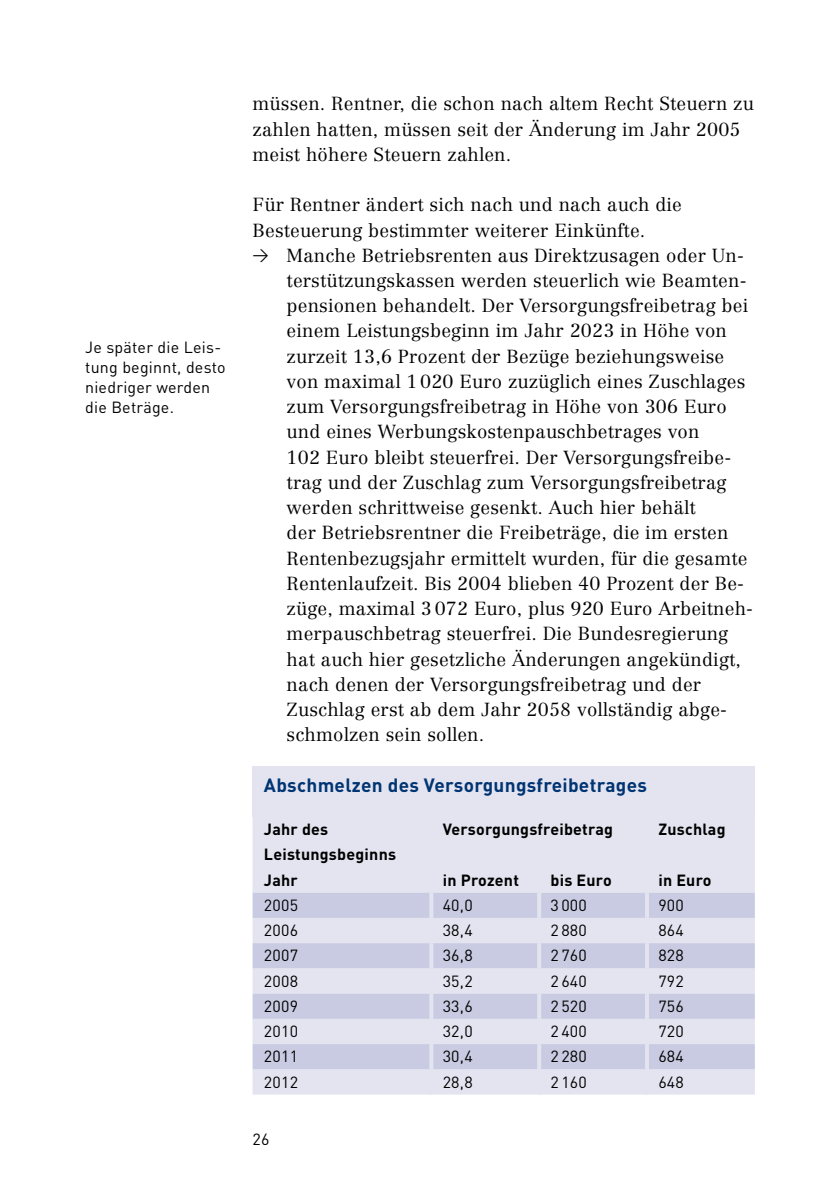
<style>
.page{position:relative;width:840px;height:1191px;background:#fff}
.page>*{position:absolute;margin:0;border:0;box-sizing:border-box;transform-origin:0 0}
.t1{font:700 19px "DIN Pro";letter-spacing:.015em;color:#003472}
.t2{font:300 18.6px/25.2px "Centennial LT Pro";letter-spacing:.01em;color:#000}
.t3{font:16px/20.2px "DIN Pro";letter-spacing:.015em;color:#000}
.t4{font:700 16px "DIN Pro";letter-spacing:.015em;color:#000}
.s1{font-family:"DIN Pro";font-weight:400;font-size:16px}
</style>
<div class="page">
<div style="left:252px;top:766px;width:502px;height:51px;background:#e3e4f0"></div>
<div style="left:252px;top:817px;width:502px;height:277px;background:#e3e4f0"></div>
<svg style="left:252px;top:892px;width:502px;height:177px;background:#d4d6e7"></svg>
<hr style="left:429px;top:892px;width:4px;height:26px;background:#e3e4f0">
<hr style="left:537px;top:892px;width:4px;height:26px;background:#e3e4f0">
<svg style="left:644px;top:892px;width:4px;height:26px"></svg>
<hr style="left:429px;top:918px;width:4px;height:25px;background:#e3e4f0">
<hr style="left:537px;top:918px;width:4px;height:25px;background:#e3e4f0">
<hr style="left:644px;top:918px;width:4px;height:25px;background:#e3e4f0">
<hr style="left:429px;top:943px;width:4px;height:25px;background:#e3e4f0">
<hr style="left:537px;top:943px;width:4px;height:25px;background:#e3e4f0">
<svg style="left:644px;top:943px;width:4px;height:25px"></svg>
<hr style="left:429px;top:968px;width:4px;height:25px;background:#e3e4f0">
<hr style="left:537px;top:968px;width:4px;height:25px;background:#e3e4f0">
<hr style="left:644px;top:968px;width:4px;height:25px;background:#e3e4f0">
<hr style="left:429px;top:993px;width:4px;height:25px;background:#e3e4f0">
<hr style="left:537px;top:993px;width:4px;height:25px;background:#e3e4f0">
<svg style="left:644px;top:993px;width:4px;height:25px"></svg>
<hr style="left:429px;top:1018px;width:4px;height:26px;background:#e3e4f0">
<hr style="left:537px;top:1018px;width:4px;height:26px;background:#e3e4f0">
<hr style="left:644px;top:1018px;width:4px;height:26px;background:#e3e4f0">
<hr style="left:429px;top:1044px;width:4px;height:25px;background:#e3e4f0">
<hr style="left:537px;top:1044px;width:4px;height:25px;background:#e3e4f0">
<svg style="left:644px;top:1044px;width:4px;height:25px"></svg>
<hr style="left:429px;top:1069px;width:4px;height:25px;background:#e3e4f0">
<hr style="left:537px;top:1069px;width:4px;height:25px;background:#e3e4f0">
<hr style="left:644px;top:1069px;width:4px;height:25px;background:#e3e4f0">
<p class="t3" style="left:85px;top:335px;width:142px">Je später die Leis&shy;tung beginnt, desto niedriger werden die Beträge.</p>
<p class="t2" style="left:252px;top:91px;width:502px">müssen. Rentner, die schon nach altem Recht Steuern zu zahlen hatten, müssen seit der Änderung im Jahr 2005 meist höhere Steuern zahlen.</p>
<p class="t2" style="left:252px;top:192px;width:430px">Für Rentner ändert sich nach und nach auch die<br>Besteuerung bestimmter weiterer Einkünfte.</p>
<p class="t2" style="left:286px;top:242px;width:463px;text-indent:-34px"><span class="s1">→</span> Manche Betriebsrenten aus Direktzusagen oder Un&shy;terstützungskassen werden steuerlich wie Beamten&shy;pensionen behandelt. Der Versorgungsfreibetrag bei einem Leistungsbeginn im Jahr 2023 in Höhe von zurzeit 13,6 Prozent der Bezüge beziehungsweise von maximal 1 020 Euro zuzüglich eines Zuschlages zum Versorgungsfreibetrag in Höhe von 306 Euro</p>
<p class="t2" style="left:286px;top:419px;width:468px">und eines Werbungskostenpauschbetrages von<br>102 Euro bleibt steuerfrei. Der Versorgungsfreibe&shy;trag und der Zuschlag zum Versorgungsfreibetrag werden schrittweise gesenkt. Auch hier behält<br>der Betriebsrentner die Freibeträge, die im ersten Rentenbezugsjahr er mittelt wurden, für die gesamte Rentenlaufzeit. Bis 2004 blieben 40 Prozent der Be&shy;züge, maximal 3 072 Euro, plus 920 Euro Arbeitneh&shy;merpauschbetrag steuerfrei. Die Bundesregierung hat auch hier gesetzliche Änderungen angekündigt, nach denen der Versorgungsfreibetrag und der Zuschlag erst ab dem Jahr 2058 vollständig abge&shy;schmolzen sein sollen.</p>
<h3 class="t1" style="left:264px;top:769px;width:384px">Abschmelzen des Versorgungsfreibetrages</h3>
<p class="t4" style="left:264px;top:816px;width:66px">Jahr des</p>
<p class="t4" style="left:264px;top:841px;width:134px">Leistungs beginns</p>
<p class="t4" style="left:442px;top:816px;width:172px">Versorgungsfreibetrag</p>
<p class="t4" style="left:658px;top:816px;width:69px">Zuschlag</p>
<p class="t4" style="left:264px;top:866px;width:35px">Jahr</p>
<p class="t4" style="left:442px;top:866px;width:78px">in Prozent</p>
<p class="t4" style="left:550px;top:866px;width:63px">bis Euro</p>
<p class="t4" style="left:658px;top:866px;width:55px">in Euro</p>
<p class="t3" style="left:264px;top:893px;width:36px">2005</p>
<p class="t3" style="left:442px;top:893px;width:31px">40,0</p>
<p class="t3" style="left:550px;top:893px;width:38px">3 000</p>
<p class="t3" style="left:658px;top:893px;width:27px">900</p>
<p class="t3" style="left:264px;top:918px;width:36px">2006</p>
<p class="t3" style="left:442px;top:918px;width:31px">38,4</p>
<p class="t3" style="left:550px;top:918px;width:38px">2 880</p>
<p class="t3" style="left:658px;top:918px;width:27px">864</p>
<p class="t3" style="left:264px;top:944px;width:36px">2007</p>
<p class="t3" style="left:442px;top:944px;width:31px">36,8</p>
<p class="t3" style="left:550px;top:944px;width:38px">2 760</p>
<p class="t3" style="left:658px;top:944px;width:27px">828</p>
<p class="t3" style="left:264px;top:969px;width:36px">2008</p>
<p class="t3" style="left:442px;top:969px;width:31px">35,2</p>
<p class="t3" style="left:550px;top:969px;width:38px">2 640</p>
<p class="t3" style="left:658px;top:969px;width:27px">792</p>
<p class="t3" style="left:264px;top:994px;width:36px">2009</p>
<p class="t3" style="left:442px;top:994px;width:31px">33,6</p>
<p class="t3" style="left:550px;top:994px;width:38px">2 520</p>
<p class="t3" style="left:658px;top:994px;width:27px">756</p>
<p class="t3" style="left:264px;top:1019px;width:36px">2010</p>
<p class="t3" style="left:442px;top:1019px;width:31px">32,0</p>
<p class="t3" style="left:550px;top:1019px;width:38px">2 400</p>
<p class="t3" style="left:658px;top:1019px;width:27px">720</p>
<p class="t3" style="left:264px;top:1045px;width:36px">2011</p>
<p class="t3" style="left:442px;top:1045px;width:31px">30,4</p>
<p class="t3" style="left:550px;top:1045px;width:38px">2 280</p>
<p class="t3" style="left:658px;top:1045px;width:27px">684</p>
<p class="t3" style="left:264px;top:1070px;width:36px">2012</p>
<p class="t3" style="left:442px;top:1070px;width:31px">28,8</p>
<p class="t3" style="left:550px;top:1070px;width:38px">2 160</p>
<p class="t3" style="left:658px;top:1070px;width:27px">648</p>
<p class="t3" style="left:252px;top:1127px;width:18px">26</p>
</div>
